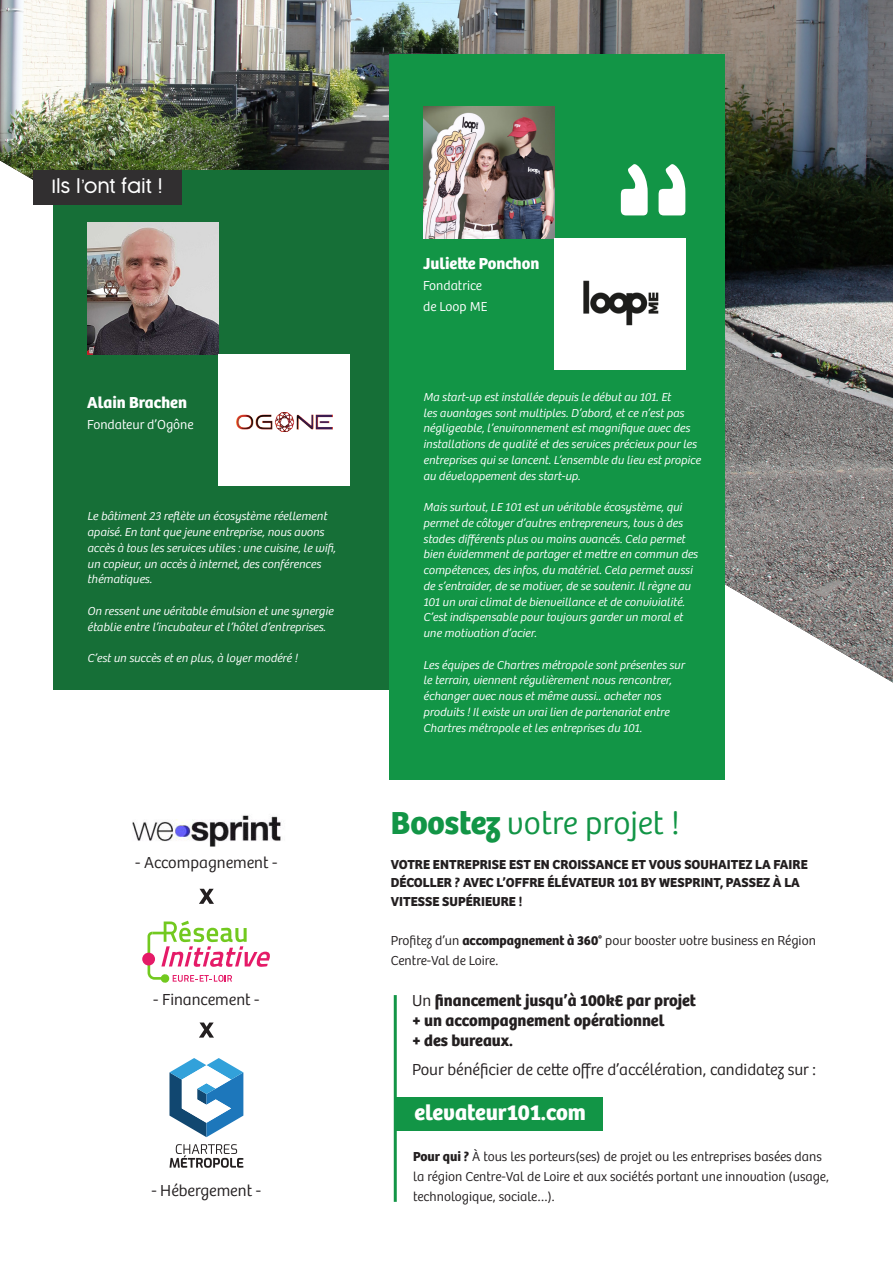
<style>
.page{position:relative;width:893px;height:1263px;background:#fff}
.page>*{position:absolute;margin:0;border:0;box-sizing:border-box;transform-origin:0 0}
.t1{font:300 33px "Bree";color:#129546}
.t2{font:700 22.5px "Bree";color:#fff}
.t3{font:300 18.3px "Cocogoose Pro";color:#fff}
.t4{font:300 16.5px "Bree";color:#231f20}
.t5{font:700 16.5px/20.2px "Bree";color:#231f20}
.t6{font:700 16.5px "Bree";color:#fff}
.t7{font:300 13.5px/20.2px "Bree";color:#231f20}
.t8{font:700 13.5px/18.8px "Bree";color:#231f20}
.t9{font:300 13.5px/21px "Bree";color:#fff}
.t10{font:italic 300 12px/15.8px "Bree";color:#fff}
.s1{font-weight:700}
.s2{font-weight:300}
</style>
<div class="page">
<img style="left:0;top:0;width:893px;height:682px">
<div style="left:53px;top:170px;width:336px;height:520px;background:#166f37"></div>
<img style="left:87px;top:223px;width:132px;height:131px">
<div style="left:219px;top:354px;width:131px;height:132px;background:#fff"></div>
<img style="left:237px;top:412px;width:95px;height:19px">
<div style="left:389px;top:54px;width:336px;height:726px;background:#129546"></div>
<svg style="left:659px;top:164px;width:26px;height:51px"></svg>
<svg style="left:621px;top:164px;width:27px;height:51px"></svg>
<img style="left:423px;top:107px;width:132px;height:131px">
<div style="left:555px;top:238px;width:131px;height:132px;background:#fff"></div>
<img style="left:583px;top:280px;width:76px;height:46px">
<hr style="left:394px;top:995px;width:3px;height:207px;background:#129546">
<img style="left:132px;top:815px;width:149px;height:32px">
<div style="left:142px;top:953px;width:13px;height:12px;background:#e51b68;border-radius:50%"></div>
<svg style="left:148px;top:921px;width:122px;height:62px"></svg>
<svg style="left:169px;top:1144px;width:74px;height:24px"></svg>
<svg style="left:169px;top:1058px;width:74px;height:79px"></svg>
<svg style="left:199px;top:889px;width:15px;height:15px"></svg>
<svg style="left:199px;top:1022px;width:15px;height:15px"></svg>
<div style="left:33px;top:170px;width:148px;height:34px;background:#312f30"></div>
<div style="left:395px;top:1098px;width:208px;height:33px;background:#129546"></div>
<h3 class="t3" style="left:51px;top:174px;width:113px">Ils l’ont fait !</h3>
<h3 class="t6" style="left:87px;top:392px;width:101px">Alain Brachen</h3>
<p class="t9" style="left:87px;top:414px;width:108px">Fondateur d’Ogône</p>
<p class="t10" style="left:87px;top:509px;width:250px">Le bâtiment 23 reflète un écosystème réellement apaisé. En tant que jeune entreprise, nous avons accès à tous les services utiles : une cuisine, le wifi, un copieur, un accès à internet, des conférences thématiques.</p>
<p class="t10" style="left:87px;top:603px;width:248px">On ressent une véritable émulsion et une synergie établie entre l’incubateur et l’hôtel d’entreprises.</p>
<p class="t10" style="left:87px;top:650px;width:212px">C’est un succès et en plus, à loyer modéré !</p>
<h3 class="t4" style="left:135px;top:853px;width:144px">- Accompagnement -</h3>
<h3 class="t4" style="left:153px;top:990px;width:108px">- Financement -</h3>
<h3 class="t4" style="left:151px;top:1181px;width:111px">- Hébergement -</h3>
<h3 class="t6" style="left:423px;top:253px;width:118px">Juliette Ponchon</h3>
<p class="t9" style="left:423px;top:275px;width:66px">Fondatrice de Loop ME</p>
<p class="t10" style="left:423px;top:389px;width:279px">Ma start-up est installée depuis le début au 101. Et<br>les avantages sont multiples. D’abord, et ce n’est pas négligeable, l’environnement est magnifique avec des installations de qualité et des services précieux pour les entreprises qui se lancent. L’ensemble du lieu est propice au développement des start-up.</p>
<p class="t10" style="left:423px;top:500px;width:276px">Mais surtout, LE 101 est un véritable écosystème, qui permet de côtoyer d’autres entrepreneurs, tous à des stades différents plus ou moins avancés. Cela permet bien évidemment de partager et mettre en commun des compétences, des infos, du matériel. Cela permet aussi de s’entraider, de se motiver, de se soutenir. Il règne au 101 un vrai climat de bienveillance et de convivialité.<br>C’est indispensable pour toujours garder un moral et une motivation d’acier.</p>
<p class="t10" style="left:423px;top:657px;width:263px">Les équipes de Chartres métropole sont présentes sur le terrain, viennent régulièrement nous rencontrer, échanger avec nous et même aussi.. acheter nos produits ! Il existe un vrai lien de partenariat entre Chartres métropole et les entreprises du 101.</p>
<h1 class="t1" style="left:391px;top:804px;width:291px"><span class="s1">Boostez</span> votre projet !</h1>
<p class="t8" style="left:391px;top:855px;width:419px">VOTRE ENTREPRISE EST EN CROISSANCE ET VOUS SOUHAITEZ LA FAIRE<br>DÉCOLLER ? AVEC L’OFFRE ÉLÉVATEUR 101 BY WESPRINT, PASSEZ À LA<br>VITESSE SUPÉRIEURE !</p>
<p class="t7" style="left:391px;top:931px;width:427px">Profitez d’un <span class="s1">accompagnement à 360°</span> pour booster votre business en Région<br>Centre-Val de Loire.</p>
<h3 class="t5" style="left:412px;top:990px;width:285px"><span class="s2">Un</span> financement jusqu’à 100k€ par projet + un accompagnement opérationnel<br>+ des bureaux.</h3>
<h3 class="t4" style="left:412px;top:1060px;width:405px">Pour bénéficier de cette offre d’accélération, candidatez sur :</h3>
<h2 class="t2" style="left:415px;top:1099px;width:173px">elevateur101.com</h2>
<p class="t7" style="left:413px;top:1146px;width:417px"><span class="s1">Pour qui ?</span> À tous les porteurs(ses) de projet ou les entreprises basées dans la région Centre-Val de Loire et aux sociétés portant une innovation (usage, technologique, sociale…).</p>
</div>
